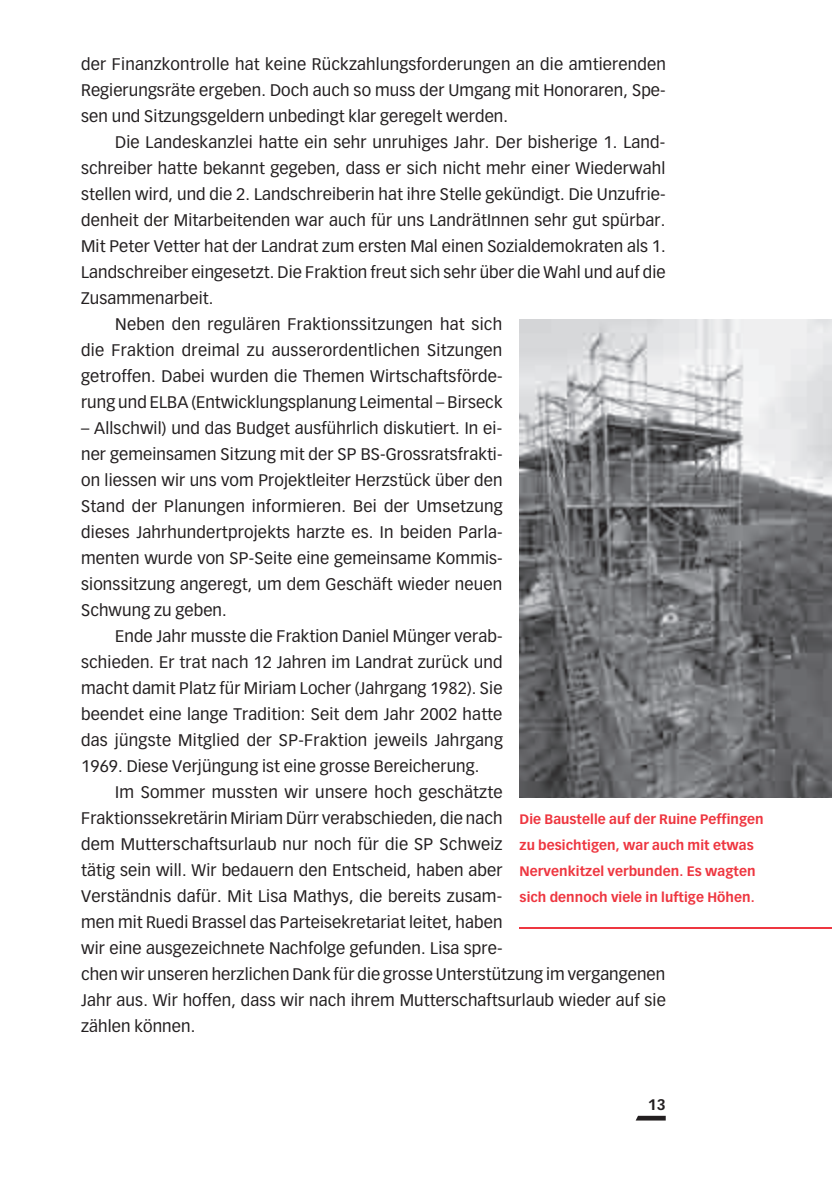
<style>
.page{position:relative;width:832px;height:1183px;background:#fff}
.page>*{position:absolute;margin:0;border:0;box-sizing:border-box;transform-origin:0 0}
.t1{font:16.4px/26px "Vectora LT Std";letter-spacing:.005em;color:#231f20;text-align:justify}
.t2{font:700 15px "Vectora LT Std";color:#231f20}
.t3{font:700 13.6px/26px "Vectora LT Std";letter-spacing:.005em;color:#ee3640}
</style>
<div class="page">
<svg style="left:636px;top:1115px;width:29px;height:5px"></svg>
<img style="left:519px;top:320px;width:312px;height:478px">
<hr style="left:519px;top:927px;width:312px;height:1px;background:#ee3640">
<p class="t1" style="left:81px;top:51px;width:586px">der Finanzkontrolle hat keine Rückzahlungsforderungen an die amtierenden Regierungsräte ergeben. Doch auch so muss der Umgang mit Honoraren, Spe&shy;sen und Sitzungsgeldern unbedingt klar geregelt werden.</p>
<p class="t1" style="left:115px;top:129px;width:551px">Die Landeskanzlei hatte ein sehr unruhiges Jahr. Der bisherige 1. Land-</p>
<p class="t1" style="left:81px;top:155px;width:585px">schreiber hatte bekannt gegeben, dass er sich nicht mehr einer Wiederwahl</p>
<p class="t1" style="left:81px;top:181px;width:585px">stellen wird, und die 2. Landschreiberin hat ihre Stelle gekündigt. Die Unzufrie-</p>
<p class="t1" style="left:81px;top:207px;width:585px">denheit der Mitarbeitenden war auch für uns LandrätInnen sehr gut spürbar.</p>
<p class="t1" style="left:81px;top:233px;width:585px">Mit Peter Vetter hat der Landrat zum ersten Mal einen Sozialdemokraten als 1.</p>
<p class="t1" style="left:81px;top:259px;width:585px">Landschreiber eingesetzt. Die Fraktion freut sich sehr über die Wahl und auf die</p>
<p class="t1" style="left:81px;top:285px;width:134px">Zusammenarbeit.</p>
<p class="t1" style="left:115px;top:311px;width:388px">Neben den regulären Fraktionssitzungen hat sich</p>
<p class="t1" style="left:81px;top:337px;width:422px">die Fraktion dreimal zu ausserordentlichen Sitzungen</p>
<p class="t1" style="left:81px;top:363px;width:422px">getroffen. Dabei wurden die Themen Wirtschaftsförde-</p>
<p class="t1" style="left:81px;top:389px;width:422px">rung und ELBA (Entwicklungsplanung Leimental – Birseck</p>
<p class="t1" style="left:81px;top:415px;width:423px">– Allschwil) und das Budget ausführlich diskutiert. In ei&shy;ner gemeinsamen Sitzung mit der SP BS-Grossratsfrakti&shy;on liessen wir uns vom Projektleiter Herzstück über den Stand der Planungen informieren. Bei der Umsetzung dieses Jahrhundertprojekts harzte es. In beiden Parla&shy;menten wurde von SP-Seite eine gemeinsame Kommis&shy;sionssitzung angeregt, um dem Geschäft wieder neuen Schwung zu geben.</p>
<p class="t1" style="left:81px;top:623px;width:423px;text-indent:34px">Ende Jahr musste die Fraktion Daniel Münger verab&shy;schieden. Er trat nach 12 Jahren im Landrat zurück und macht damit Platz für Miriam Locher (Jahrgang 1982). Sie beendet eine lange Tradition: Seit dem Jahr 2002 hatte das jüngste Mitglied der SP-Fraktion jeweils Jahrgang 1969. Diese Verjüngung ist eine grosse Bereicherung.</p>
<p class="t1" style="left:81px;top:779px;width:586px;text-align:left;text-indent:34px">Im Sommer mussten wir unsere hoch geschätzte<br>Fraktionssekretärin Miriam Dürr verabschieden, die nach<br>dem Mutterschaftsurlaub nur noch für die SP Schweiz<br>tätig sein will. Wir bedauern den Entscheid, haben aber<br>Verständnis dafür. Mit Lisa Mathys, die bereits zusam-<br>men mit Ruedi Brassel das Parteisekretariat leitet, haben<br>wir eine ausgezeichnete Nachfolge gefunden. Lisa spre-<br>chen wir unseren herzlichen Dank für die grosse Unterstützung im vergangenen Jahr aus. Wir hoffen, dass wir nach ihrem Mutterschaftsurlaub wieder auf sie zählen können.</p>
<p class="t3" style="left:519px;top:806px;width:245px">Die Baustelle auf der Ruine Peffingen zu besichtigen, war auch mit etwas Nervenkitzel verbunden. Es wagten sich dennoch viele in luftige Höhen.</p>
<p class="t2" style="left:647px;top:1095px;width:19px">13</p>
</div>
